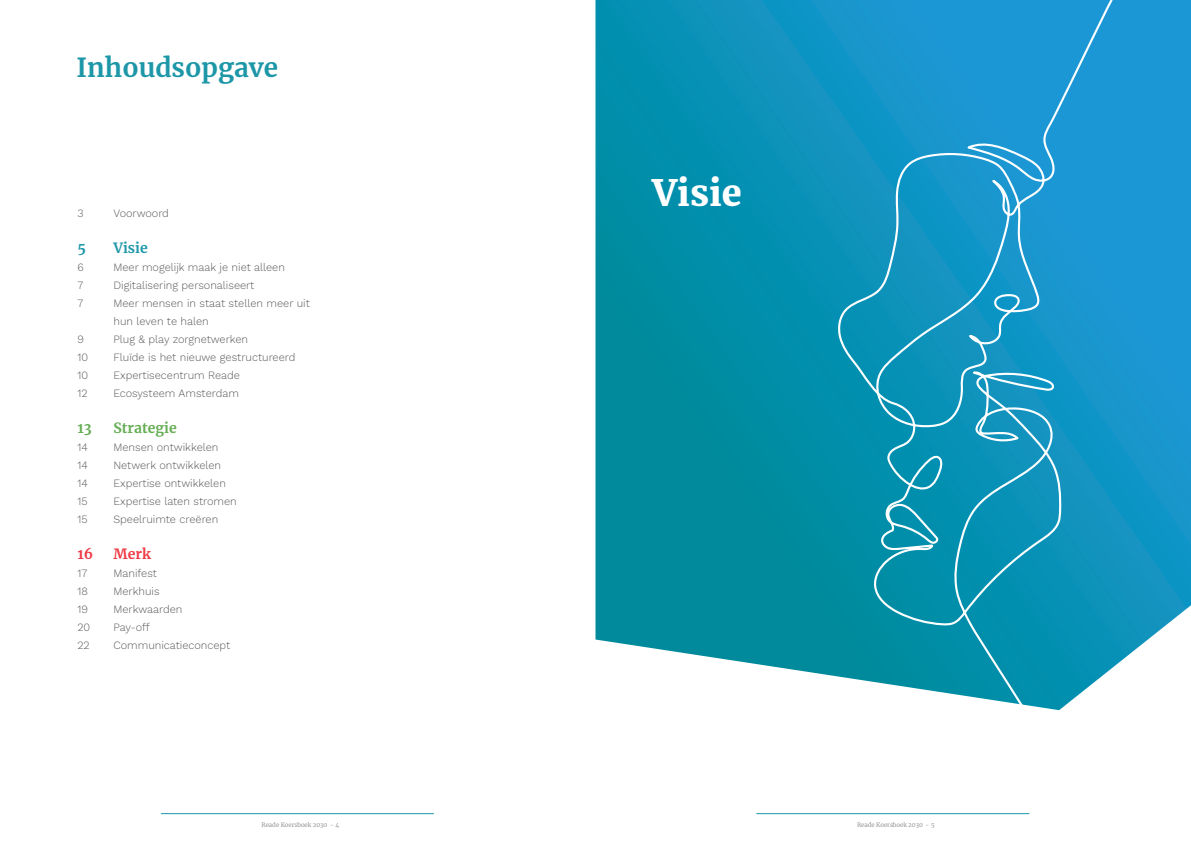
<style>
.page{position:relative;width:1191px;height:842px;background:#fff}
.page>*{position:absolute;margin:0;border:0;box-sizing:border-box;transform-origin:0 0}
.t1{font:900 36px "Merriweather";color:#fff}
.t2{font:700 26px "Merriweather";color:#1d97a8}
.t3{font:700 14px "Merriweather";color:#65ad53}
.t4{font:700 14px "Merriweather";color:#1d97a8}
.t5{font:700 14px "Merriweather";color:#ee3a45}
.t6{font:300 11px/18px "Work Sans";color:#57585a}
.t7{font:300 6px "Merriweather";color:#808285}
</style>
<div class="page">
<hr style="left:161px;top:813px;width:273px;height:1px;background:#1d97a8">
<hr style="left:756px;top:813px;width:273px;height:1px;background:#1d97a8">
<svg style="left:595px;top:0;width:596px;height:676px;background:#1193b3"></svg>
<svg style="left:835px;top:0;width:279px;height:815px"></svg>
<p class="t2" style="left:77px;top:49px;width:203px">Inhoudsopgave</p>
<p class="t6" style="left:77px;top:204px;width:8px">3</p>
<p class="t6" style="left:113px;top:204px;width:57px">Voorwoord</p>
<p class="t4" style="left:77px;top:238px;width:10px">5</p>
<p class="t4" style="left:113px;top:238px;width:36px">Visie</p>
<p class="t6" style="left:77px;top:258px;width:8px">6</p>
<p class="t6" style="left:113px;top:258px;width:173px">Meer mogelijk maak je niet alleen</p>
<p class="t6" style="left:77px;top:276px;width:7px">7</p>
<p class="t6" style="left:113px;top:276px;width:142px">Digitalisering personaliseert</p>
<p class="t6" style="left:77px;top:294px;width:7px">7</p>
<p class="t6" style="left:113px;top:294px;width:198px">Meer mensen in staat stellen meer uit hun leven te halen</p>
<p class="t6" style="left:77px;top:330px;width:8px">9</p>
<p class="t6" style="left:113px;top:330px;width:136px">Plug &amp; play zorgnetwerken</p>
<p class="t6" style="left:77px;top:348px;width:12px">10</p>
<p class="t6" style="left:113px;top:348px;width:183px">Fluïde is het nieuwe gestructureerd</p>
<p class="t6" style="left:77px;top:366px;width:12px">10</p>
<p class="t6" style="left:113px;top:366px;width:128px">Expertisecentrum Reade</p>
<p class="t6" style="left:77px;top:384px;width:12px">12</p>
<p class="t6" style="left:113px;top:384px;width:127px">Ecosysteem Amsterdam</p>
<p class="t3" style="left:77px;top:418px;width:16px">13</p>
<p class="t3" style="left:113px;top:418px;width:65px">Strategie</p>
<p class="t6" style="left:77px;top:438px;width:12px">14</p>
<p class="t6" style="left:113px;top:438px;width:106px">Mensen ontwikkelen</p>
<p class="t6" style="left:77px;top:456px;width:12px">14</p>
<p class="t6" style="left:113px;top:456px;width:109px">Netwerk ontwikkelen</p>
<p class="t6" style="left:77px;top:474px;width:12px">14</p>
<p class="t6" style="left:113px;top:474px;width:114px">Expertise ontwikkelen</p>
<p class="t6" style="left:77px;top:492px;width:12px">15</p>
<p class="t6" style="left:113px;top:492px;width:125px">Expertise laten stromen</p>
<p class="t6" style="left:77px;top:510px;width:12px">15</p>
<p class="t6" style="left:113px;top:510px;width:106px">Speelruimte creëren</p>
<p class="t5" style="left:77px;top:544px;width:17px">16</p>
<p class="t5" style="left:113px;top:544px;width:39px">Merk</p>
<p class="t6" style="left:77px;top:564px;width:11px">17</p>
<p class="t6" style="left:113px;top:564px;width:45px">Manifest</p>
<p class="t6" style="left:77px;top:582px;width:12px">18</p>
<p class="t6" style="left:113px;top:582px;width:48px">Merkhuis</p>
<p class="t6" style="left:77px;top:600px;width:12px">19</p>
<p class="t6" style="left:113px;top:600px;width:71px">Merkwaarden</p>
<p class="t6" style="left:77px;top:618px;width:14px">20</p>
<p class="t6" style="left:113px;top:618px;width:38px">Pay-off</p>
<p class="t6" style="left:77px;top:636px;width:14px">22</p>
<p class="t6" style="left:113px;top:636px;width:118px">Communicatieconcept</p>
<p class="t1" style="left:652px;top:167px;width:91px">Visie</p>
<p class="t7" style="left:261px;top:820px;width:79px">Reade Koersboek 2030 - 4</p>
<p class="t7" style="left:857px;top:820px;width:79px">Reade Koersboek 2030 - 5</p>
</div>
